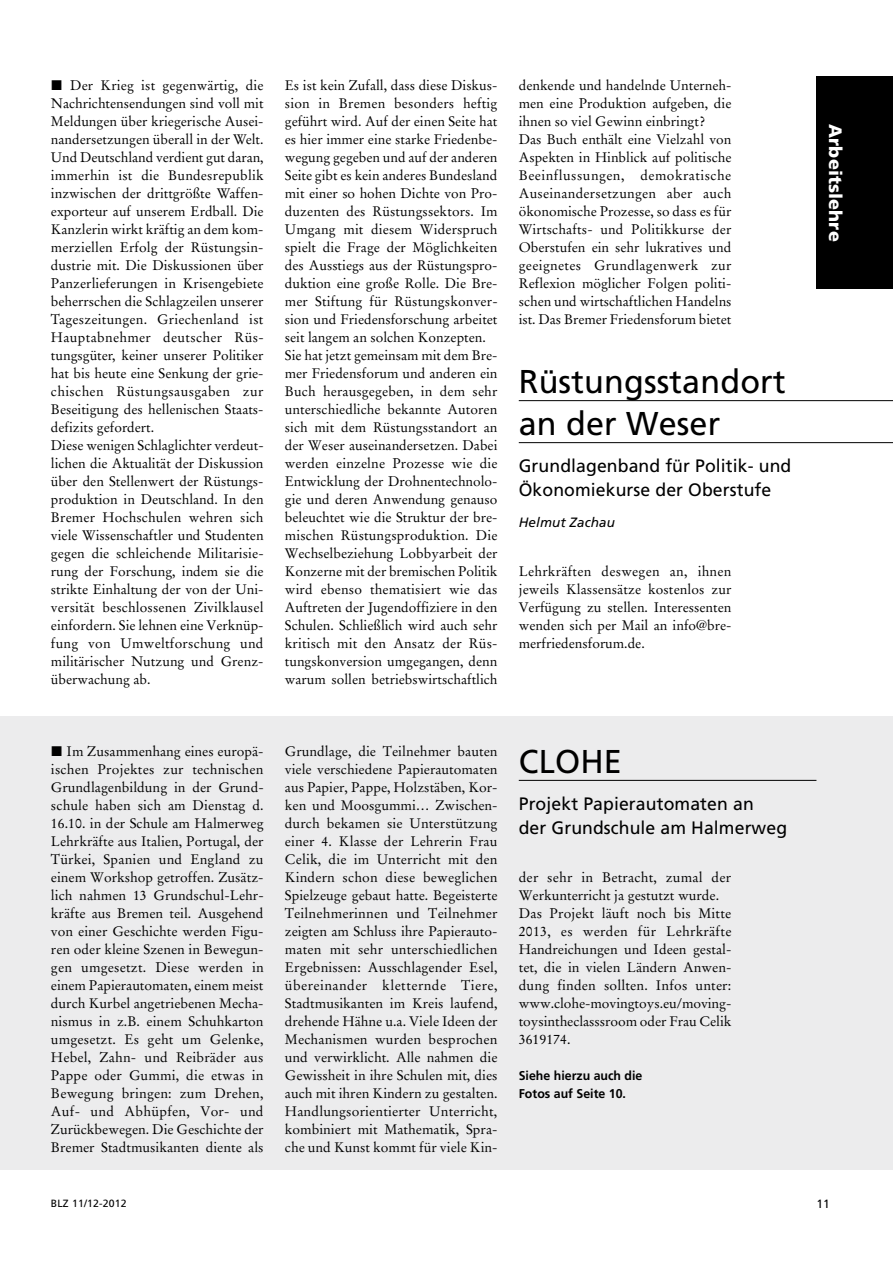
<style>
.page{position:relative;width:893px;height:1263px;background:#fff}
.page>*{position:absolute;margin:0;border:0;box-sizing:border-box;transform-origin:0 0}
.t1{font:33px/42px "Frutiger";letter-spacing:.005em;color:#000}
.t2{font:18px/24px "Frutiger";letter-spacing:.005em;color:#000}
.t3{font:900 18px "Frutiger";letter-spacing:.005em;color:#fff}
.t4{font:13.8px/18px "Stempel Garamond";color:#000}
.t5{font:italic 13.5px "Frutiger";letter-spacing:.005em;color:#000}
.t6{font:700 12.75px/18px "Frutiger";color:#000}
.t7{font:12px "Frutiger";color:#000}
.t8{font:10.5px "Frutiger";letter-spacing:.015em;color:#000}
.s1{font-family:"European Pi Three";font-size:14.25px}
</style>
<div class="page">
<div style="left:816px;top:77px;width:77px;height:212px;background:#000"></div>
<div style="left:0;top:717px;width:893px;height:453px;background:#ececed"></div>
<hr style="left:519px;top:400px;width:374px;height:1px;background:#000">
<hr style="left:519px;top:442px;width:374px;height:1px;background:#000">
<hr style="left:519px;top:780px;width:297px;height:1px;background:#000">
<p class="t4" style="left:51px;top:78px;width:214px"><span class="s1">-</span> Der Krieg ist gegenwärtig, die Nachrichtensendungen sind voll mit Meldungen über kriegerische Ausei&shy;nandersetzungen überall in der Welt.<br>Und Deutschland verdient gut daran, immerhin ist die Bundesrepublik inzwischen der drittgrößte Waffen&shy;exporteur auf unserem Erdball. Die Kanzlerin wirkt kräftig an dem kom&shy;merziellen Erfolg der Rüstungsin&shy;dustrie mit. Die Diskussionen über Panzerlieferungen in Krisengebiete beherrschen die Schlagzeilen unserer Tageszeitungen. Griechenland ist Hauptabnehmer deutscher Rüs&shy;tungsgüter, keiner unserer Politiker hat bis heute eine Senkung der grie&shy;chischen Rüstungsausgaben zur Beseitigung des hellenischen Staats&shy;defizits gefordert.<br>Diese wenigen Schlaglichter verdeut&shy;lichen die Aktualität der Diskussion über den Stellenwert der Rüstungs&shy;produktion in Deutschland. In den Bremer Hochschulen wehren sich viele Wissenschaftler und Studenten gegen die schleichende Militarisie&shy;rung der Forschung, indem sie die strikte Einhaltung der von der Uni&shy;versität beschlossenen Zivilklausel einfordern. Sie lehnen eine Verknüp&shy;fung von Umweltforschung und militärischer Nutzung und Grenz&shy;überwachung ab.</p>
<p class="t4" style="left:285px;top:78px;width:214px">Es ist kein Zufall, dass diese Diskus&shy;sion in Bremen besonders heftig geführt wird. Auf der einen Seite hat es hier immer eine starke Friedenbe&shy;wegung gegeben und auf der anderen Seite gibt es kein anderes Bundesland mit einer so hohen Dichte von Pro&shy;duzenten des Rüstungssektors. Im Umgang mit diesem Widerspruch spielt die Frage der Möglichkeiten des Ausstiegs aus der Rüstungspro&shy;duktion eine große Rolle. Die Bre&shy;mer Stiftung für Rüstungskonver&shy;sion und Friedensforschung arbeitet seit langem an solchen Konzepten.<br>Sie hat jetzt gemeinsam mit dem Bre&shy;mer Friedensforum und anderen ein Buch herausgegeben, in dem sehr unterschiedliche bekannte Autoren sich mit dem Rüstungsstandort an der Weser auseinandersetzen. Dabei werden einzelne Prozesse wie die Entwicklung der Drohnentechnolo&shy;gie und deren Anwendung genauso beleuchtet wie die Struktur der bre&shy;mischen Rüstungsproduktion. Die Wechselbeziehung Lobbyarbeit der Konzerne mit der bremischen Politik wird ebenso thematisiert wie das Auftreten der Jugendoffiziere in den Schulen. Schließlich wird auch sehr kritisch mit den Ansatz der Rüs&shy;tungskonversion umgegangen, denn warum sollen betriebswirtschaftlich</p>
<p class="t4" style="left:519px;top:78px;width:214px">denkende und handelnde Unterneh&shy;men eine Produktion aufgeben, die ihnen so viel Gewinn einbringt?<br>Das Buch enthält eine Vielzahl von Aspekten in Hinblick auf politische Beeinflussungen, demokratische Auseinandersetzungen aber auch ökonomische Prozesse, so dass es für Wirtschafts- und Politikkurse der Oberstufen ein sehr lukratives und geeignetes Grundlagenwerk zur Reflexion möglicher Folgen politi&shy;schen und wirtschaftlichen Handelns ist. Das Bremer Friedensforum bietet</p>
<h1 class="t1" style="left:519px;top:363px;width:268px">Rüstungsstandort an der Weser</h1>
<h2 class="t2" style="left:519px;top:455px;width:274px">Grundlagenband für Politik- und<br>Ökonomiekurse der Oberstufe</h2>
<p class="t5" style="left:519px;top:517px;width:98px">Helmut Zachau</p>
<p class="t4" style="left:519px;top:564px;width:214px;text-align:justify">Lehrkräften deswegen an, ihnen jeweils Klassensätze kostenlos zur Verfügung zu stellen. Interessenten wenden sich per Mail an info@bre&shy;merfriedensforum.de.</p>
<p class="t4" style="left:51px;top:744px;width:214px;text-align:justify"><span class="s1">-</span> Im Zusammenhang eines europä&shy;ischen Projektes zur technischen Grundlagenbildung in der Grund&shy;schule haben sich am Dienstag d.<br>16.10. in der Schule am Halmerweg Lehrkräfte aus Italien, Portugal, der Türkei, Spanien und England zu einem Workshop getroffen. Zusätz&shy;lich nahmen 13 Grundschul-Lehr&shy;kräfte aus Bremen teil. Ausgehend von einer Geschichte werden Figu&shy;ren oder kleine Szenen in Bewegun&shy;gen umgesetzt. Diese werden in einem Papierautomaten, einem meist durch Kurbel angetriebenen Mecha&shy;nismus in z.B. einem Schuhkarton umgesetzt. Es geht um Gelenke, Hebel, Zahn- und Reibräder aus Pappe oder Gummi, die etwas in Bewegung bringen: zum Drehen, Auf- und Abhüpfen, Vor- und Zurückbewegen. Die Geschichte der Bremer Stadtmusikanten diente als</p>
<p class="t4" style="left:285px;top:744px;width:214px;text-align:justify">Grundlage, die Teilnehmer bauten viele verschiedene Papierautomaten aus Papier, Pappe, Holzstäben, Kor&shy;ken und Moosgummi… Zwischen&shy;durch bekamen sie Unterstützung einer 4. Klasse der Lehrerin Frau Celik, die im Unterricht mit den Kindern schon diese beweglichen Spielzeuge gebaut hatte. Begeisterte Teilnehmerinnen und Teilnehmer zeigten am Schluss ihre Papierauto&shy;maten mit sehr unterschiedlichen Ergebnissen: Ausschlagender Esel, übereinander kletternde Tiere, Stadtmusikanten im Kreis laufend, drehende Hähne u.a. Viele Ideen der Mechanismen wurden besprochen und verwirklicht. Alle nahmen die Gewissheit in ihre Schulen mit, dies auch mit ihren Kindern zu gestalten.<br>Handlungsorientierter Unterricht, kombiniert mit Mathematik, Spra&shy;che und Kunst kommt für viele Kin-</p>
<h1 class="t1" style="left:519px;top:743px;width:105px">CLOHE</h1>
<h2 class="t2" style="left:519px;top:793px;width:270px">Projekt Papierautomaten an<br>der Grundschule am Halmerweg</h2>
<p class="t4" style="left:519px;top:870px;width:214px">der sehr in Betracht, zumal der<br>Werkunterricht ja gestutzt wurde.<br>Das Projekt läuft noch bis Mitte<br>2013, es werden für Lehrkräfte<br>Handreichungen und Ideen gestal&shy;tet, die in vielen Ländern Anwen&shy;dung finden sollten. Infos unter: www.clohe-movingtoys.eu/moving&shy;toysintheclasssroom oder Frau Celik<br>3619174.</p>
<p class="t6" style="left:519px;top:1068px;width:125px">Siehe hierzu auch die<br>Fotos auf Seite 10.</p>
<h2 class="t3" style="left:843px;top:124px;width:119px;rotate:90deg">Arbeitslehre</h2>
<p class="t8" style="left:51px;top:1199px;width:77px">BLZ 11/12-2012</p>
<p class="t7" style="left:816px;top:1199px;width:15px">11</p>
</div>
